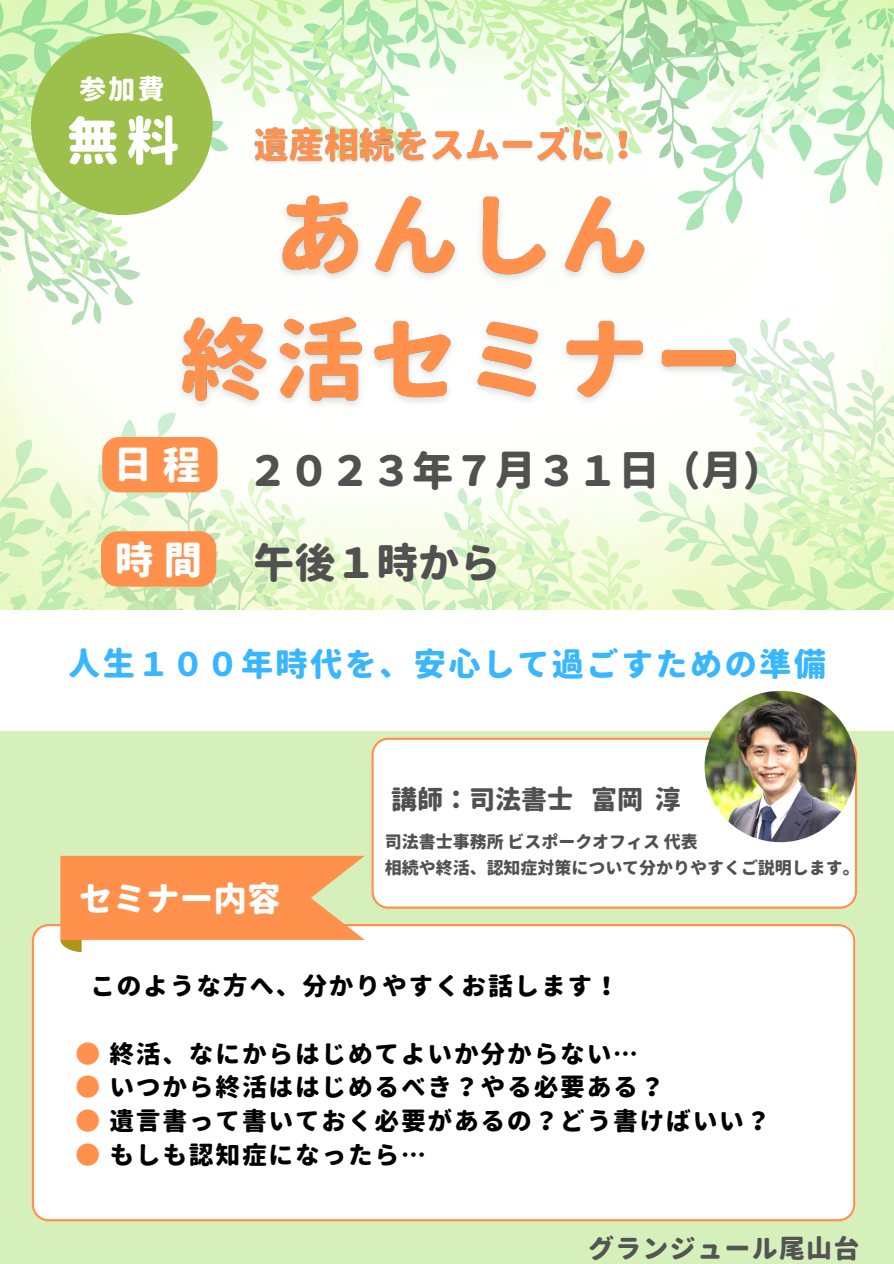
<style>
.page{position:relative;width:894px;height:1264px;background:#fff}
.page>*{position:absolute;margin:0;border:0;box-sizing:border-box;transform-origin:0 0}
.t1{font:800 52.5px "Gen Jyuu Gothic";color:#fff}
.t2{font:800 41.25px "Gen Jyuu Gothic";color:#525151}
.t3{font:800 38.25px "Gen Jyuu Gothic";color:#fff}
.t4{font:800 33.6px "Gen Jyuu Gothic";color:#fff}
.t5{font:800 32.25px "Gen Jyuu Gothic";letter-spacing:.07em;color:#38b6ff}
.t6{font:800 27.15px "Gen Jyuu Gothic";color:#fff}
.t7{font:800 25.95px "Gen Jyuu Gothic";color:#525151}
.t8{font:800 25.95px "Gen Jyuu Gothic";letter-spacing:.05em;color:#545454}
.t9{font:800 24.75px "Gen Jyuu Gothic";letter-spacing:.07em;color:#000}
.t10{font:800 16.95px "Gen Jyuu Gothic";color:#525151}
.s1{color:#ff914d}
</style>
<div class="page">
<img style="left:1px;top:0;width:892px;height:609px">
<div style="left:0;top:731px;width:893px;height:532px;background:#d5f0bb"></div>
<div style="left:371px;top:737px;width:485px;height:171px;background:#fff"></div>
<div style="left:102px;top:437px;width:115px;height:55px;background:#ff914d"></div>
<div style="left:101px;top:531px;width:115px;height:55px;background:#ff914d"></div>
<div style="left:32px;top:924px;width:823px;height:297px;background:#fff"></div>
<img style="left:167px;top:164px;width:594px;height:274px">
<div style="left:31px;top:33px;width:182px;height:182px;background:#9dc04c;border-radius:50%"></div>
<svg style="left:60px;top:855px;width:304px;height:97px"></svg>
<img style="left:704px;top:691px;width:151px;height:151px;border-radius:50%">
<img style="left:247px;top:115px;width:399px;height:62px">
<p class="t6" style="left:79px;top:69px;width:87px">参加費</p>
<p class="t1" style="left:66px;top:104px;width:114px">無料</p>
<p class="t3" style="left:114px;top:437px;width:88px">日程</p>
<p class="t3" style="left:115px;top:533px;width:88px">時間</p>
<p class="t2" style="left:247px;top:441px;width:538px">２０２３年７月３１日（月）</p>
<p class="t2" style="left:253px;top:533px;width:249px">午後１時から</p>
<p class="t5" style="left:68px;top:641px;width:759px">人生１００年時代を、安心して過ごすための準備</p>
<p class="t7" style="left:391px;top:780px;width:291px">講師：司法書士 富岡淳</p>
<p class="t4" style="left:79px;top:875px;width:203px">セミナー内容</p>
<p class="t10" style="left:385px;top:829px;width:314px">司法書士事務所ビスポークオフィス代表</p>
<p class="t10" style="left:385px;top:855px;width:476px">相続や終活、認知症対策について分かりやすくご説明します。</p>
<p class="t9" style="left:90px;top:968px;width:530px">このような方へ、分かりやすくお話します！</p>
<p class="t9" style="left:75px;top:1035px;width:563px"><span class="s1">●</span> 終活、なにからはじめてよいか分からない…</p>
<p class="t9" style="left:75px;top:1069px;width:590px"><span class="s1">●</span> いつから終活ははじめるべき？やる必要ある？</p>
<p class="t9" style="left:75px;top:1103px;width:696px"><span class="s1">●</span> 遺言書って書いておく必要があるの？どう書けばいい？</p>
<p class="t9" style="left:75px;top:1137px;width:352px"><span class="s1">●</span> もしも認知症になったら…</p>
<p class="t8" style="left:588px;top:1230px;width:273px">グランジュール尾山台</p>
</div>
